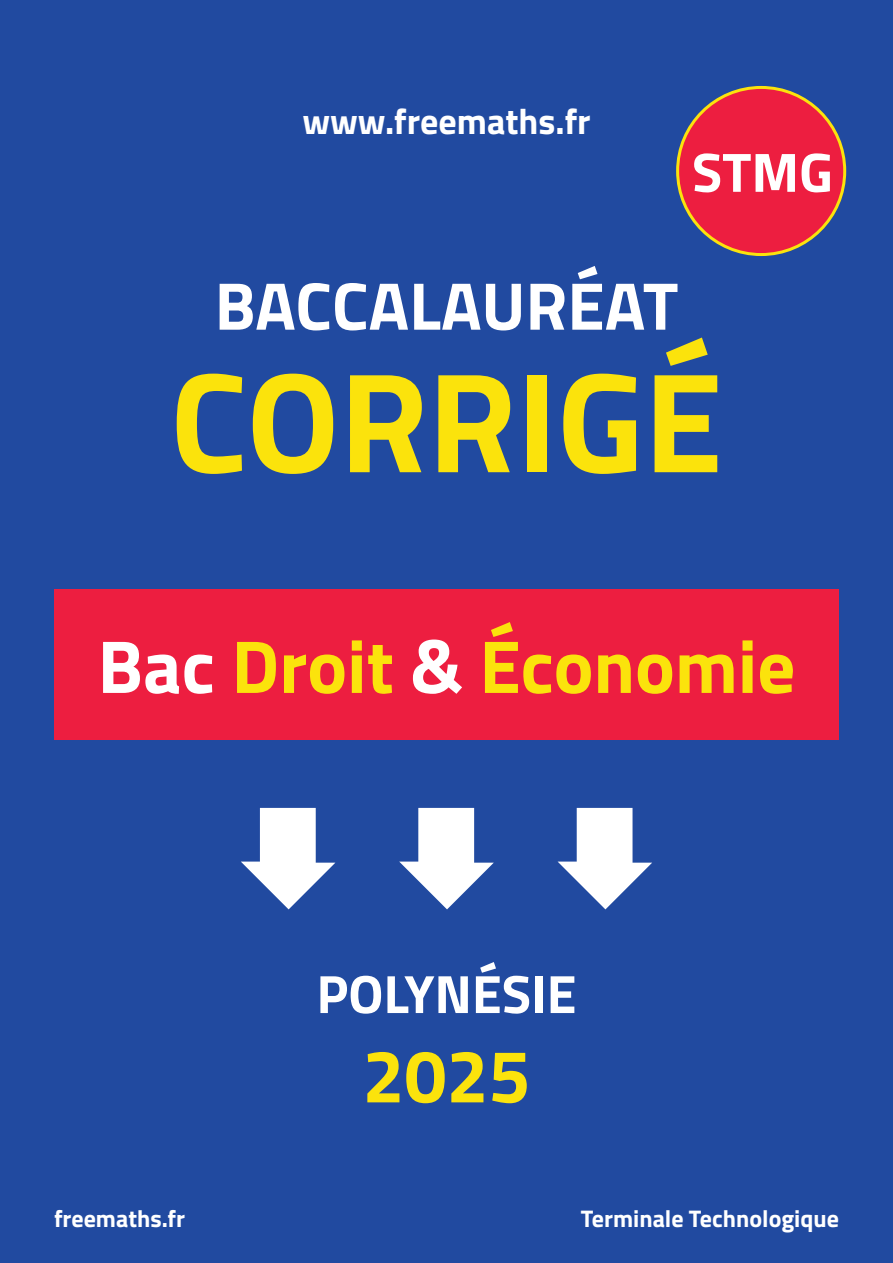
<style>
.page{position:relative;width:893px;height:1263px;background:#214aa0}
.page>*{position:absolute;margin:0;border:0;box-sizing:border-box;transform-origin:0 0}
.t1{font:700 142.5px "Titillium";color:#fbe30c}
.t2{font:700 75px "Titillium";color:#fbe30c}
.t3{font:700 67.5px "Titillium";color:#fff}
.t4{font:700 55.5px "Titillium";color:#fff}
.t5{font:700 54px "Titillium";color:#fff}
.t6{font:700 36px "Titillium";color:#fff}
.t7{font:700 24px "Titillium";color:#fff}
.s1{color:#fff}
</style>
<div class="page">
<svg style="left:241px;top:808px;width:94px;height:101px"></svg>
<svg style="left:399px;top:808px;width:95px;height:101px"></svg>
<svg style="left:558px;top:808px;width:94px;height:101px"></svg>
<div style="left:54px;top:589px;width:785px;height:151px;background:#ed1e40"></div>
<div style="left:678px;top:87px;width:167px;height:168px;background:#ed1e40;border-radius:50%"></div>
<h3 class="t6" style="left:302px;top:94px;width:290px">www.freemaths.fr</h3>
<h3 class="t4" style="left:692px;top:130px;width:142px">STMG</h3>
<h3 class="t3" style="left:215px;top:254px;width:465px">BACCALAURÉAT</h3>
<h1 class="t1" style="left:170px;top:313px;width:554px">CORRIGÉ</h1>
<h2 class="t2" style="left:98px;top:609px;width:699px"><span class="s1">Bac</span> Droit <span class="s1">&amp;</span> Économie</h2>
<p class="t5" style="left:316px;top:953px;width:262px">POLYNÉSIE</p>
<h2 class="t2" style="left:362px;top:1019px;width:169px">2025</h2>
<p class="t7" style="left:54px;top:1200px;width:133px">freemaths.fr</p>
<p class="t7" style="left:581px;top:1200px;width:260px">Terminale Technologique</p>
</div>
